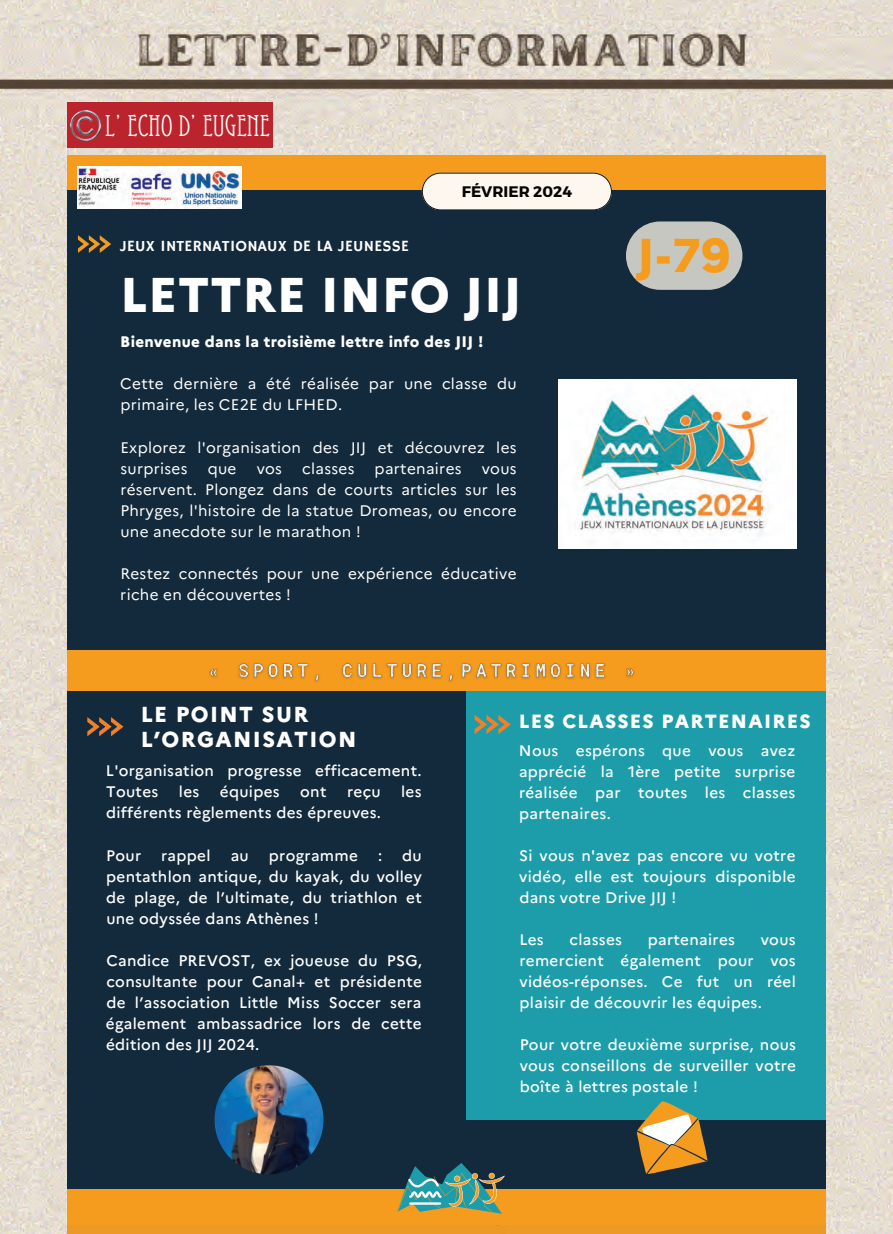
<style>
.page{position:relative;width:893px;height:1234px;background:#fff}
.page>*{position:absolute;margin:0;border:0;box-sizing:border-box;transform-origin:0 0}
.t1{font:800 48.75px "Marianne";letter-spacing:.015em;color:#fff}
.t2{font:800 47.4px "Marianne";color:#f59b1d}
.t3{font:29.55px "Eccentric Std";color:#fff}
.t4{font:800 21.6px/24.9px "Marianne";letter-spacing:.065em;color:#fff}
.t5{font:800 19.05px "Marianne";letter-spacing:.065em;color:#fff}
.t6{font:15.6px "Hammersmith One";letter-spacing:.015em;color:#fff}
.t7{font:500 15.3px/21px "Marianne";letter-spacing:.02em;color:#fff;text-align:justify}
.t8{font:15.3px/21px "Marianne";letter-spacing:.02em;color:#fff}
.t9{font:800 15.3px "Marianne";letter-spacing:.02em;color:#fff}
.t10{font:700 15.3px "Montserrat";color:#040503}
</style>
<div class="page">
<img style="left:0;top:19px;width:893px;height:1112px">
<div style="left:67px;top:102px;width:205px;height:45px;background:#bc242d"></div>
<img style="left:70px;top:110px;width:32px;height:31px;border-radius:15px">
<img style="left:0;top:1131px;width:893px;height:102px">
<img style="left:0;top:0;width:893px;height:19px">
<img style="left:561px;top:94px;width:332px;height:104px">
<div style="left:67px;top:155px;width:759px;height:1073px;background:#132a3c"></div>
<svg style="left:78px;top:235px;width:33px;height:18px"></svg>
<div style="left:67px;top:155px;width:759px;height:35px;background:#f59b1d"></div>
<svg style="left:87px;top:717px;width:36px;height:19px"></svg>
<div style="left:466px;top:685px;width:360px;height:434px;background:#1d9da9"></div>
<svg style="left:422px;top:173px;width:190px;height:37px;background:#efe7de"></svg>
<div style="left:67px;top:1188px;width:759px;height:40px;background:#f59b1d"></div>
<svg style="left:397px;top:1163px;width:108px;height:50px"></svg>
<img style="left:558px;top:379px;width:239px;height:169px">
<svg style="left:475px;top:715px;width:36px;height:18px"></svg>
<div style="left:67px;top:650px;width:759px;height:40px;background:#f59b1d"></div>
<img style="left:78px;top:166px;width:164px;height:42px">
<svg style="left:637px;top:1101px;width:70px;height:72px"></svg>
<img style="left:215px;top:1065px;width:108px;height:108px;border-radius:54px">
<div style="left:626px;top:221px;width:116px;height:69px;background:#c7c7c1;border-radius:34px"></div>
<img style="left:209px;top:663px;width:426px;height:19px">
<div style="left:67px;top:1225px;width:759px;height:8px;background:#ec9927"></div>
<h3 class="t3" style="left:105px;top:109px;width:167px">L’ ECHO D’ EUGENE</h3>
<p class="t10" style="left:462px;top:181px;width:112px">FÉVRIER 2024</p>
<p class="t6" style="left:120px;top:236px;width:290px">JEUX INTERNATIONAUX DE LA JEUNESSE</p>
<h1 class="t1" style="left:120px;top:265px;width:403px">LETTRE INFO JIJ</h1>
<p class="t9" style="left:120px;top:332px;width:365px">Bienvenue dans la troisième lettre info des JIJ !</p>
<p class="t8" style="left:120px;top:373px;width:398px">Cette dernière a été réalisée par une classe du primaire, les CE2E du LFHED.</p>
<p class="t8" style="left:120px;top:436px;width:398px">Explorez l'organisation des JIJ et découvrez les surprises</p>
<p class="t8" style="left:208px;top:457px;width:30px">que</p>
<p class="t8" style="left:257px;top:457px;width:27px">vos</p>
<p class="t8" style="left:302px;top:457px;width:54px">classes</p>
<p class="t8" style="left:375px;top:457px;width:88px">partenaires</p>
<p class="t8" style="left:120px;top:457px;width:398px;text-align:justify;text-indent:361px">vous réservent. Plongez dans de courts articles sur les Phryges, l'histoire de la statue Dromeas, ou encore une anecdote sur le marathon !</p>
<p class="t8" style="left:120px;top:562px;width:398px">Restez connectés pour une expérience éducative riche en découvertes !</p>
<h2 class="t2" style="left:637px;top:226px;width:95px">J-79</h2>
<h3 class="t4" style="left:141px;top:701px;width:217px">LE POINT SUR<br>L’ORGANISATION</h3>
<p class="t7" style="left:106px;top:760px;width:317px">L'organisation progresse efficacement.<br>Toutes</p>
<p class="t7" style="left:179px;top:781px;width:22px">les</p>
<p class="t7" style="left:220px;top:781px;width:61px">équipes</p>
<p class="t7" style="left:300px;top:781px;width:28px">ont</p>
<p class="t7" style="left:347px;top:781px;width:35px">reçu</p>
<p class="t7" style="left:401px;top:781px;width:22px">les</p>
<p class="t7" style="left:106px;top:802px;width:276px">différents règlements des épreuves.</p>
<p class="t7" style="left:106px;top:844px;width:36px">Pour</p>
<p class="t7" style="left:161px;top:844px;width:51px">rappel</p>
<p class="t7" style="left:231px;top:844px;width:20px">au</p>
<p class="t7" style="left:269px;top:844px;width:91px">programme</p>
<p class="t7" style="left:378px;top:844px;width:6px">:</p>
<p class="t7" style="left:106px;top:844px;width:317px;text-indent:296px">du pentathlon antique, du kayak, du volley de plage, de l’ultimate, du triathlon et une odyssée dans Athènes !</p>
<p class="t7" style="left:106px;top:949px;width:318px">Candice PREVOST, ex joueuse du PSG, consultante pour Canal+ et présidente de l’association Little Miss Soccer sera également ambassadrice lors de cette édition des JIJ 2024.</p>
<p class="t5" style="left:519px;top:709px;width:293px">LES CLASSES PARTENAIRES</p>
<p class="t7" style="left:519px;top:739px;width:278px">Nous espérons que vous avez apprécié la 1ère petite surprise réalisée par toutes les classes partenaires.</p>
<p class="t7" style="left:519px;top:844px;width:278px">Si vous n'avez pas encore vu votre vidéo, elle est toujours disponible dans votre Drive JIJ !</p>
<p class="t7" style="left:519px;top:928px;width:26px">Les</p>
<p class="t7" style="left:570px;top:928px;width:54px">classes</p>
<p class="t7" style="left:648px;top:928px;width:89px">partenaires</p>
<p class="t7" style="left:519px;top:928px;width:278px;text-indent:241px">vous remercient également pour vos vidéos-réponses. Ce fut un réel plaisir de découvrir les équipes.</p>
<p class="t7" style="left:520px;top:1034px;width:278px">Pour votre deuxième surprise, nous vous conseillons de surveiller votre boîte à lettres postale !</p>
</div>
